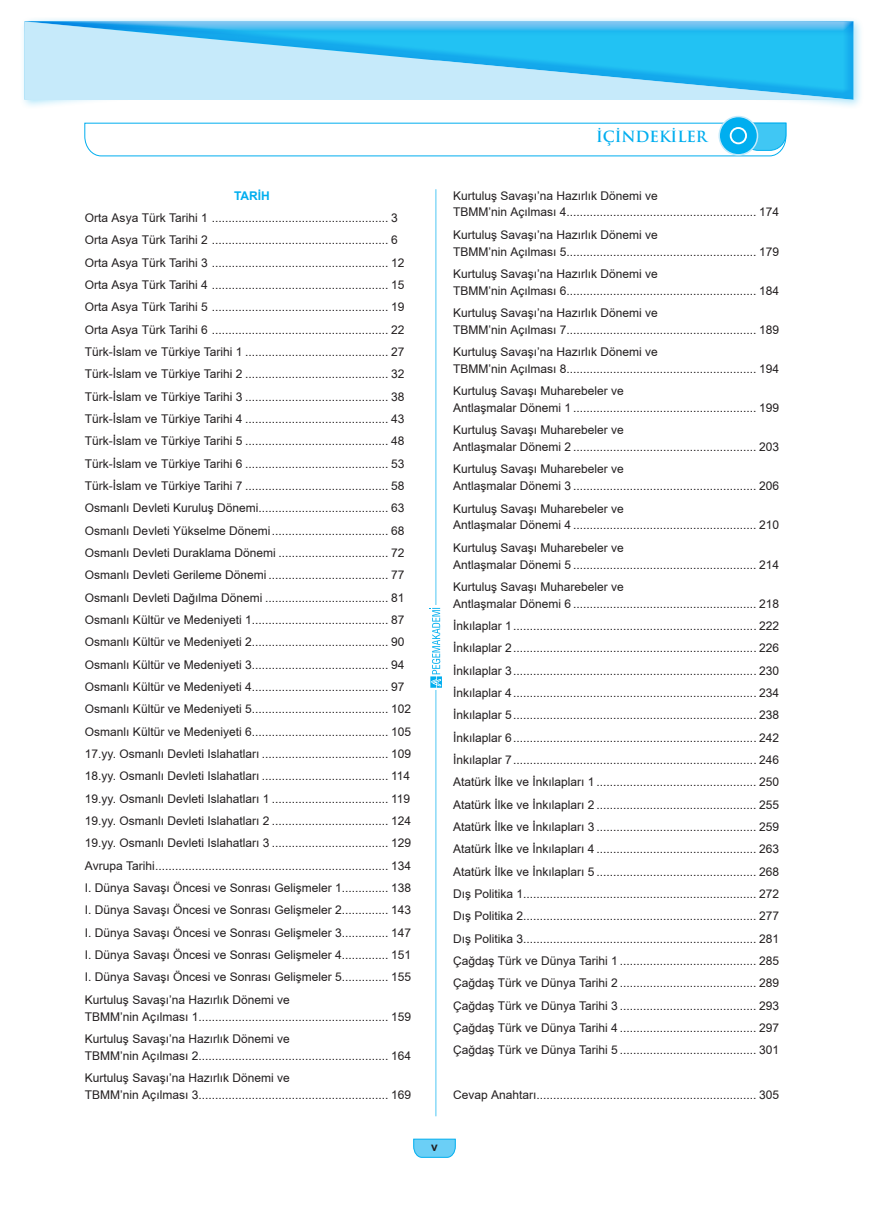
<style>
.page{position:relative;width:872px;height:1212px;background:#fff}
.page>*{position:absolute;margin:0;border:0;box-sizing:border-box;transform-origin:0 0}
.t1{font:700 15px "Trajan Pro";color:#00aeef}
.t2{font:12px/22.4px "TR Arial";color:#231f20}
.t3{font:700 12px "TR Arial";color:#00aeef}
.t4{font:700 12px "TR Arial";color:#231f20}
</style>
<div class="page">
<hr style="left:435px;top:189px;width:1px;height:927px;background:#00aeef">
<div style="left:428px;top:605px;width:15px;height:85px;background:#fff"></div>
<svg style="left:430px;top:608px;width:12px;height:80px"></svg>
<svg style="left:413px;top:1139px;width:43px;height:19px"></svg>
<svg style="left:84px;top:122px;width:702px;height:35px"></svg>
<div style="left:719px;top:117px;width:38px;height:38px;background:#00aeef;border-radius:50%"></div>
<div style="left:718px;top:116px;width:40px;height:40px;border:2px solid #c6eafa;border-radius:50%"></div>
<div style="left:729px;top:127px;width:18px;height:17px;border:2px solid #fff;border-radius:50%"></div>
<div style="left:22px;top:16px;width:842px;height:95px;background:#00aeef;opacity:.33"></div>
<div style="left:22px;top:20px;width:831px;height:12px;background:#fff;opacity:.75"></div>
<div style="left:22px;top:22px;width:831px;height:80px;background:#00aeef;opacity:.4"></div>
<svg style="left:25px;top:21px;width:829px;height:79px;background:#78d2f5"></svg>
<p class="t3" style="left:234px;top:187px;width:37px">TARİH</p>
<p class="t2" style="left:85px;top:207px;width:328px">Orta Asya Türk Tarihi 1 ..................................................... 3<br>Orta Asya Türk Tarihi 2 ..................................................... 6<br>Orta Asya Türk Tarihi 3 ..................................................... 12<br>Orta Asya Türk Tarihi 4 ..................................................... 15<br>Orta Asya Türk Tarihi 5 ..................................................... 19<br>Orta Asya Türk Tarihi 6 ..................................................... 22<br>Türk-İslam ve Türkiye Tarihi 1 ........................................... 27<br>Türk-İslam ve Türkiye Tarihi 2 ........................................... 32<br>Türk-İslam ve Türkiye Tarihi 3 ........................................... 38<br>Türk-İslam ve Türkiye Tarihi 4 ........................................... 43<br>Türk-İslam ve Türkiye Tarihi 5 ........................................... 48<br>Türk-İslam ve Türkiye Tarihi 6 ........................................... 53<br>Türk-İslam ve Türkiye Tarihi 7 ........................................... 58<br>Osmanlı Devleti Kuruluş Dönemi....................................... 63<br>Osmanlı Devleti Yükselme Dönemi................................... 68<br>Osmanlı Devleti Duraklama Dönemi ................................. 72<br>Osmanlı Devleti Gerileme Dönemi .................................... 77<br>Osmanlı Devleti Dağılma Dönemi ..................................... 81<br>Osmanlı Kültür ve Medeniyeti 1......................................... 87<br>Osmanlı Kültür ve Medeniyeti 2......................................... 90<br>Osmanlı Kültür ve Medeniyeti 3......................................... 94<br>Osmanlı Kültür ve Medeniyeti 4......................................... 97<br>Osmanlı Kültür ve Medeniyeti 5......................................... 102<br>Osmanlı Kültür ve Medeniyeti 6......................................... 105<br>17.yy. Osmanlı Devleti Islahatları ...................................... 109<br>18.yy. Osmanlı Devleti Islahatları ...................................... 114<br>19.yy. Osmanlı Devleti Islahatları 1 ................................... 119<br>19.yy. Osmanlı Devleti Islahatları 2 ................................... 124<br>19.yy. Osmanlı Devleti Islahatları 3 ................................... 129<br>Avrupa Tarihi...................................................................... 134<br>I. Dünya Savaşı Öncesi ve Sonrası Gelişmeler 1.............. 138<br>I. Dünya Savaşı Öncesi ve Sonrası Gelişmeler 2.............. 143<br>I. Dünya Savaşı Öncesi ve Sonrası Gelişmeler 3.............. 147<br>I. Dünya Savaşı Öncesi ve Sonrası Gelişmeler 4.............. 151<br>I. Dünya Savaşı Öncesi ve Sonrası Gelişmeler 5.............. 155<br>Kurtuluş Savaşı’na Hazırlık Dönemi ve</p>
<p class="t2" style="left:85px;top:1005px;width:328px">TBMM’nin Açılması 1......................................................... 159<br>Kurtuluş Savaşı’na Hazırlık Dönemi ve</p>
<p class="t2" style="left:85px;top:1044px;width:328px">TBMM’nin Açılması 2......................................................... 164<br>Kurtuluş Savaşı’na Hazırlık Dönemi ve</p>
<p class="t2" style="left:85px;top:1083px;width:328px">TBMM’nin Açılması 3......................................................... 169</p>
<p class="t1" style="left:596px;top:128px;width:113px">İÇİNDEKİLER</p>
<p class="t2" style="left:453px;top:187px;width:328px;line-height:16.8px">Kurtuluş Savaşı’na Hazırlık Dönemi ve<br>TBMM’nin Açılması 4......................................................... 174</p>
<p class="t2" style="left:453px;top:226px;width:328px;line-height:16.8px">Kurtuluş Savaşı’na Hazırlık Dönemi ve<br>TBMM’nin Açılması 5......................................................... 179</p>
<p class="t2" style="left:453px;top:265px;width:328px;line-height:16.8px">Kurtuluş Savaşı’na Hazırlık Dönemi ve<br>TBMM’nin Açılması 6......................................................... 184</p>
<p class="t2" style="left:453px;top:304px;width:328px;line-height:16.8px">Kurtuluş Savaşı’na Hazırlık Dönemi ve<br>TBMM’nin Açılması 7......................................................... 189</p>
<p class="t2" style="left:453px;top:343px;width:328px;line-height:16.8px">Kurtuluş Savaşı’na Hazırlık Dönemi ve<br>TBMM’nin Açılması 8......................................................... 194</p>
<p class="t2" style="left:453px;top:383px;width:328px;line-height:16.8px">Kurtuluş Savaşı Muharebeler ve<br>Antlaşmalar Dönemi 1 ....................................................... 199</p>
<p class="t2" style="left:453px;top:422px;width:328px;line-height:16.8px">Kurtuluş Savaşı Muharebeler ve<br>Antlaşmalar Dönemi 2 ....................................................... 203</p>
<p class="t2" style="left:453px;top:461px;width:328px;line-height:16.8px">Kurtuluş Savaşı Muharebeler ve<br>Antlaşmalar Dönemi 3 ....................................................... 206</p>
<p class="t2" style="left:453px;top:500px;width:328px;line-height:16.8px">Kurtuluş Savaşı Muharebeler ve<br>Antlaşmalar Dönemi 4 ....................................................... 210</p>
<p class="t2" style="left:453px;top:539px;width:328px;line-height:16.8px">Kurtuluş Savaşı Muharebeler ve<br>Antlaşmalar Dönemi 5 ....................................................... 214</p>
<p class="t2" style="left:453px;top:578px;width:328px;line-height:16.8px">Kurtuluş Savaşı Muharebeler ve<br>Antlaşmalar Dönemi 6 ....................................................... 218</p>
<p class="t2" style="left:453px;top:614px;width:328px;text-align:justify">İnkılaplar 1......................................................................... 222<br>İnkılaplar 2......................................................................... 226<br>İnkılaplar 3......................................................................... 230<br>İnkılaplar 4......................................................................... 234<br>İnkılaplar 5......................................................................... 238<br>İnkılaplar 6......................................................................... 242<br>İnkılaplar 7......................................................................... 246<br>Atatürk İlke ve İnkılapları 1 ................................................ 250<br>Atatürk İlke ve İnkılapları 2 ................................................ 255<br>Atatürk İlke ve İnkılapları 3 ................................................ 259<br>Atatürk İlke ve İnkılapları 4 ................................................ 263<br>Atatürk İlke ve İnkılapları 5 ................................................ 268<br>Dış Politika 1...................................................................... 272<br>Dış Politika 2...................................................................... 277<br>Dış Politika 3...................................................................... 281<br>Çağdaş Türk ve Dünya Tarihi 1 ......................................... 285<br>Çağdaş Türk ve Dünya Tarihi 2 ......................................... 289<br>Çağdaş Türk ve Dünya Tarihi 3 ......................................... 293<br>Çağdaş Türk ve Dünya Tarihi 4 ......................................... 297<br>Çağdaş Türk ve Dünya Tarihi 5 ......................................... 301</p>
<p class="t2" style="left:453px;top:1083px;width:328px">Cevap Anahtarı.................................................................. 305</p>
<p class="t4" style="left:431px;top:1138px;width:8px">v</p>
</div>
